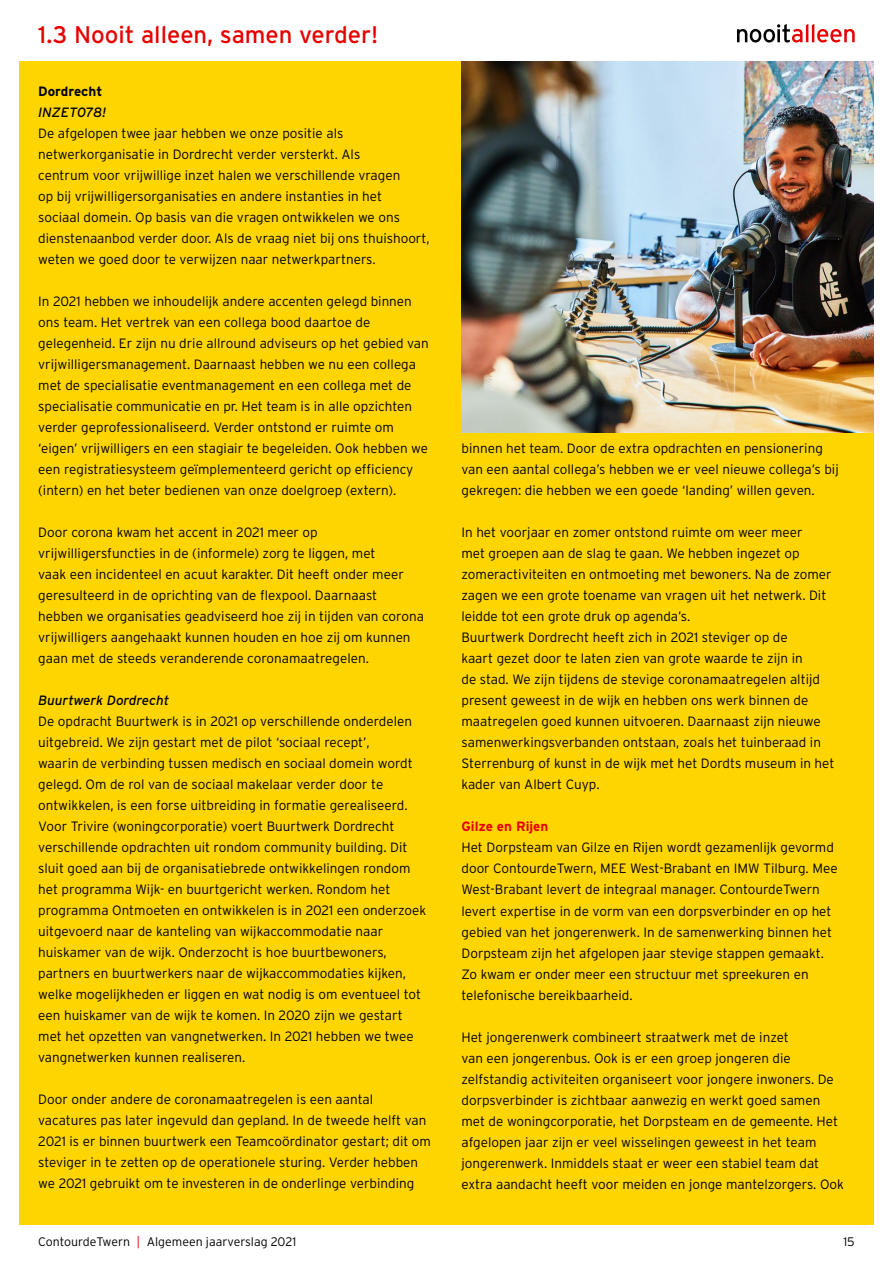
<style>
.page{position:relative;width:893px;height:1263px;background:#fff}
.page>*{position:absolute;margin:0;border:0;box-sizing:border-box;transform-origin:0 0}
.t1{font:24px "Interstate";color:#e60000}
.t2{font:300 13.5px/21px "Interstate";color:#000}
.t3{font:italic 13.5px "Interstate";color:#000}
.t4{font:700 13.5px "Interstate";color:#e60000}
.t5{font:700 13.5px "Interstate";color:#000}
.t6{font:300 12.3px "Interstate";color:#000}
.s1{color:#e60000}
</style>
<div class="page">
<svg style="left:737px;top:24px;width:118px;height:19px"></svg>
<div style="left:19px;top:62px;width:855px;height:1163px;background:#ffd500"></div>
<img style="left:461px;top:62px;width:413px;height:370px">
<h1 class="t1" style="left:38px;top:21px;width:342px">1.3 Nooit alleen, samen verder!</h1>
<p class="t5" style="left:38px;top:84px;width:66px">Dordrecht</p>
<p class="t3" style="left:38px;top:105px;width:69px">INZET078!</p>
<p class="t2" style="left:38px;top:123px;width:393px">De afgelopen twee jaar hebben we onze positie als netwerkorganisatie in Dordrecht verder versterkt. Als<br>centrum voor vrijwillige inzet halen we verschillende vragen<br>op bij vrijwilligersorganisaties en andere instanties in het<br>sociaal domein. Op basis van die vragen ontwikkelen we ons dienstenaanbod verder door. Als de vraag niet bij ons thuishoort, weten we goed door te verwijzen naar netwerkpartners.</p>
<p class="t2" style="left:38px;top:291px;width:392px">In 2021 hebben we inhoudelijk andere accenten gelegd binnen ons team. Het vertrek van een collega bood daartoe de gelegenheid. Er zijn nu drie allround adviseurs op het gebied van vrijwilligersmanagement. Daarnaast hebben we nu een collega met de specialisatie eventmanagement en een collega met de specialisatie communicatie en pr. Het team is in alle opzichten verder geprofessionaliseerd. Verder ontstond er ruimte om ‘eigen’ vrijwilligers en een stagiair te begeleiden. Ook hebben we een registratiesysteem geïmplementeerd gericht op efficiency (intern) en het beter bedienen van onze doelgroep (extern).</p>
<p class="t2" style="left:38px;top:522px;width:387px">Door corona kwam het accent in 2021 meer op vrijwilligersfuncties in de (informele) zorg te liggen, met<br>vaak een incidenteel en acuut karakter. Dit heeft onder meer geresulteerd in de oprichting van de flexpool. Daarnaast hebben we organisaties geadviseerd hoe zij in tijden van corona vrijwilligers aangehaakt kunnen houden en hoe zij om kunnen gaan met de steeds veranderende coronamaatregelen.</p>
<p class="t3" style="left:38px;top:693px;width:132px">Buurtwerk Dordrecht</p>
<p class="t2" style="left:38px;top:711px;width:389px">De opdracht Buurtwerk is in 2021 op verschillende onderdelen uitgebreid. We zijn gestart met de pilot ‘sociaal recept’,<br>waarin de verbinding tussen medisch en sociaal domein wordt gelegd. Om de rol van de sociaal makelaar verder door te ontwikkelen, is een forse uitbreiding in formatie gerealiseerd.<br>Voor Trivire (woningcorporatie) voert Buurtwerk Dordrecht verschillende opdrachten uit rondom community building. Dit sluit goed aan bij de organisatiebrede ontwikkelingen rondom het programma Wijk- en buurtgericht werken. Rondom het programma Ontmoeten en ontwikkelen is in 2021 een onderzoek uitgevoerd naar de kanteling van wijkaccommodatie naar huiskamer van de wijk. Onderzocht is hoe buurtbewoners, partners en buurtwerkers naar de wijkaccommodaties kijken, welke mogelijkheden er liggen en wat nodig is om eventueel tot een huiskamer van de wijk te komen. In 2020 zijn we gestart met het opzetten van vangnetwerken. In 2021 hebben we twee vangnetwerken kunnen realiseren.</p>
<p class="t2" style="left:38px;top:1089px;width:394px">Door onder andere de coronamaatregelen is een aantal vacatures pas later ingevuld dan gepland. In de tweede helft van 2021 is er binnen buurtwerk een Teamcoördinator gestart; dit om steviger in te zetten op de operationele sturing. Verder hebben we 2021 gebruikt om te investeren in de onderlinge verbinding</p>
<p class="t2" style="left:461px;top:438px;width:379px">binnen het team. Door de extra opdrachten en pensionering van een aantal collega’s hebben we er veel nieuwe collega’s bij gekregen: die hebben we een goede ‘landing’ willen geven.</p>
<p class="t2" style="left:461px;top:522px;width:374px">In het voorjaar en zomer ontstond ruimte om weer meer<br>met groepen aan de slag te gaan. We hebben ingezet op zomeractiviteiten en ontmoeting met bewoners. Na de zomer zagen we een grote toename van vragen uit het netwerk. Dit leidde tot een grote druk op agenda’s.<br>Buurtwerk Dordrecht heeft zich in 2021 steviger op de<br>kaart gezet door te laten zien van grote waarde te zijn in<br>de stad. We zijn tijdens de stevige coronamaatregelen altijd present geweest in de wijk en hebben ons werk binnen de maatregelen goed kunnen uitvoeren. Daarnaast zijn nieuwe samenwerkingsverbanden ontstaan, zoals het tuinberaad in Sterrenburg of kunst in de wijk met het Dordts museum in het kader van Albert Cuyp.</p>
<p class="t4" style="left:461px;top:819px;width:88px">Gilze en Rijen</p>
<p class="t2" style="left:461px;top:837px;width:378px">Het Dorpsteam van Gilze en Rijen wordt gezamenlijk gevormd door ContourdeTwern, MEE West-Brabant en IMW Tilburg. Mee West-Brabant levert de integraal manager. ContourdeTwern levert expertise in de vorm van een dorpsverbinder en op het gebied van het jongerenwerk. In de samenwerking binnen het Dorpsteam zijn het afgelopen jaar stevige stappen gemaakt.<br>Zo kwam er onder meer een structuur met spreekuren en telefonische bereikbaarheid.</p>
<p class="t2" style="left:461px;top:1026px;width:384px">Het jongerenwerk combineert straatwerk met de inzet<br>van een jongerenbus. Ook is er een groep jongeren die zelfstandig activiteiten organiseert voor jongere inwoners. De dorpsverbinder is zichtbaar aanwezig en werkt goed samen met de woningcorporatie, het Dorpsteam en de gemeente. Het afgelopen jaar zijn er veel wisselingen geweest in het team jongerenwerk. Inmiddels staat er weer een stabiel team dat extra aandacht heeft voor meiden en jonge mantelzorgers. Ook</p>
<p class="t6" style="left:38px;top:1235px;width:259px">ContourdeTwern <span class="s1">|</span> Algemeen jaarverslag 2021</p>
<p class="t6" style="left:843px;top:1235px;width:13px">15</p>
</div>
